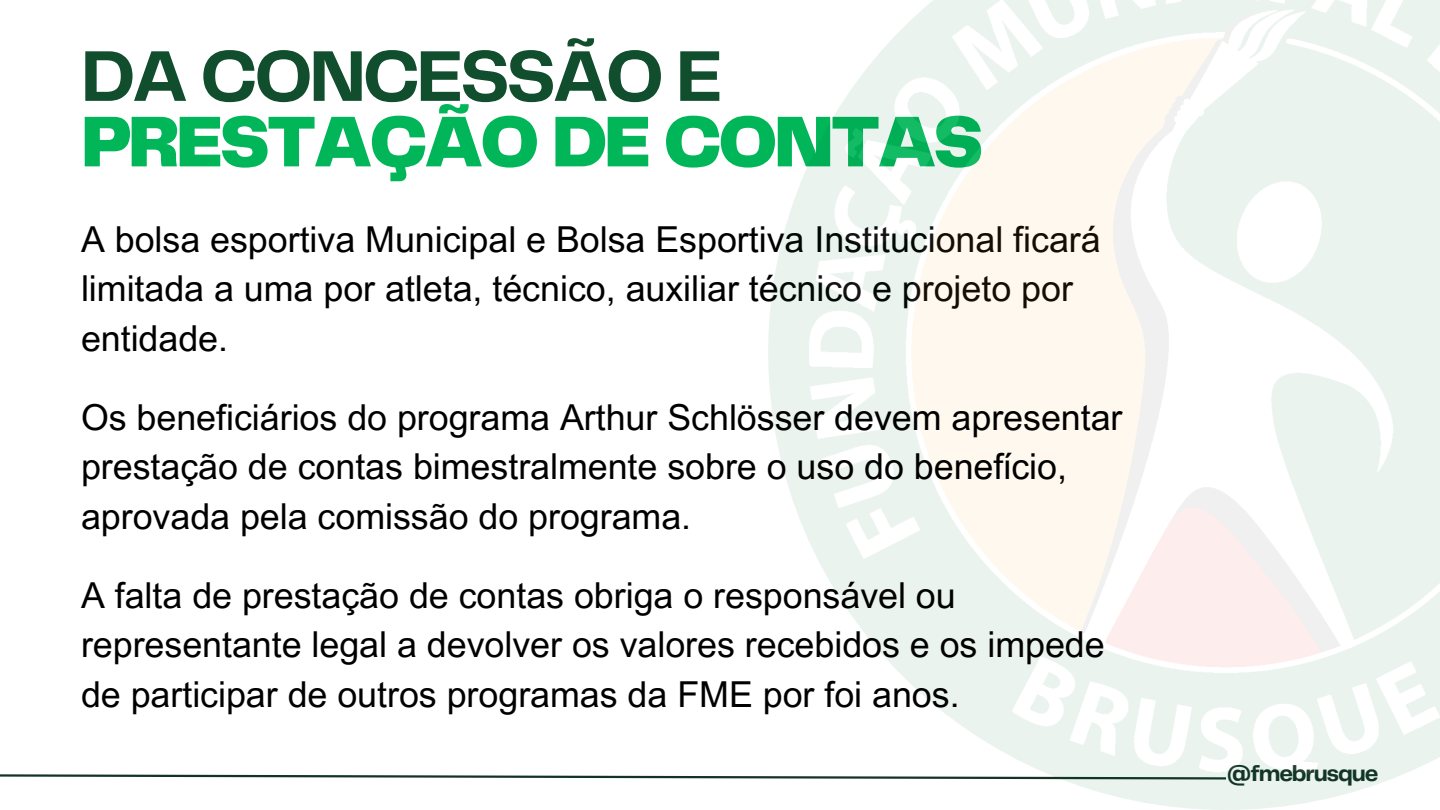
<style>
.page{position:relative;width:1440px;height:810px;background:#fff}
.page>*{position:absolute;margin:0;border:0;box-sizing:border-box;transform-origin:0 0}
.t1{font:900 74.5px "Telegraf";letter-spacing:-.05em;color:#01b658}
.t2{font:700 74.5px "Telegraf";letter-spacing:-.05em;color:#104e2d}
.t3{font:35.8px/49.5px "Arial MT Pro";color:#000}
.t4{font:700 22.7px "Telegraf";letter-spacing:-.05em;color:#143225}
</style>
<div class="page">
<svg style="left:0;top:774px;width:768px;height:5px"></svg>
<img style="left:768px;top:0;width:672px;height:810px">
<p class="t2" style="left:81px;top:44px;width:644px">DA CONCESSÃO E</p>
<p class="t1" style="left:81px;top:110px;width:904px">PRESTAÇÃO DE CONTAS</p>
<p class="t3" style="left:81px;top:219px;width:1021px">A bolsa esportiva Municipal e Bolsa Esportiva Institucional ficará limitada a uma por atleta, técnico, auxiliar técnico e projeto por entidade.</p>
<p class="t3" style="left:81px;top:397px;width:1043px">Os beneficiários do programa Arthur Schlösser devem apresentar prestação de contas bimestralmente sobre o uso do benefício, aprovada pela comissão do programa.</p>
<p class="t3" style="left:81px;top:575px;width:1025px">A falta de prestação de contas obriga o responsável ou representante legal a devolver os valores recebidos e os impede de participar de outros programas da FME por foi anos.</p>
<p class="t4" style="left:1227px;top:763px;width:153px">@fmebrusque</p>
</div>
